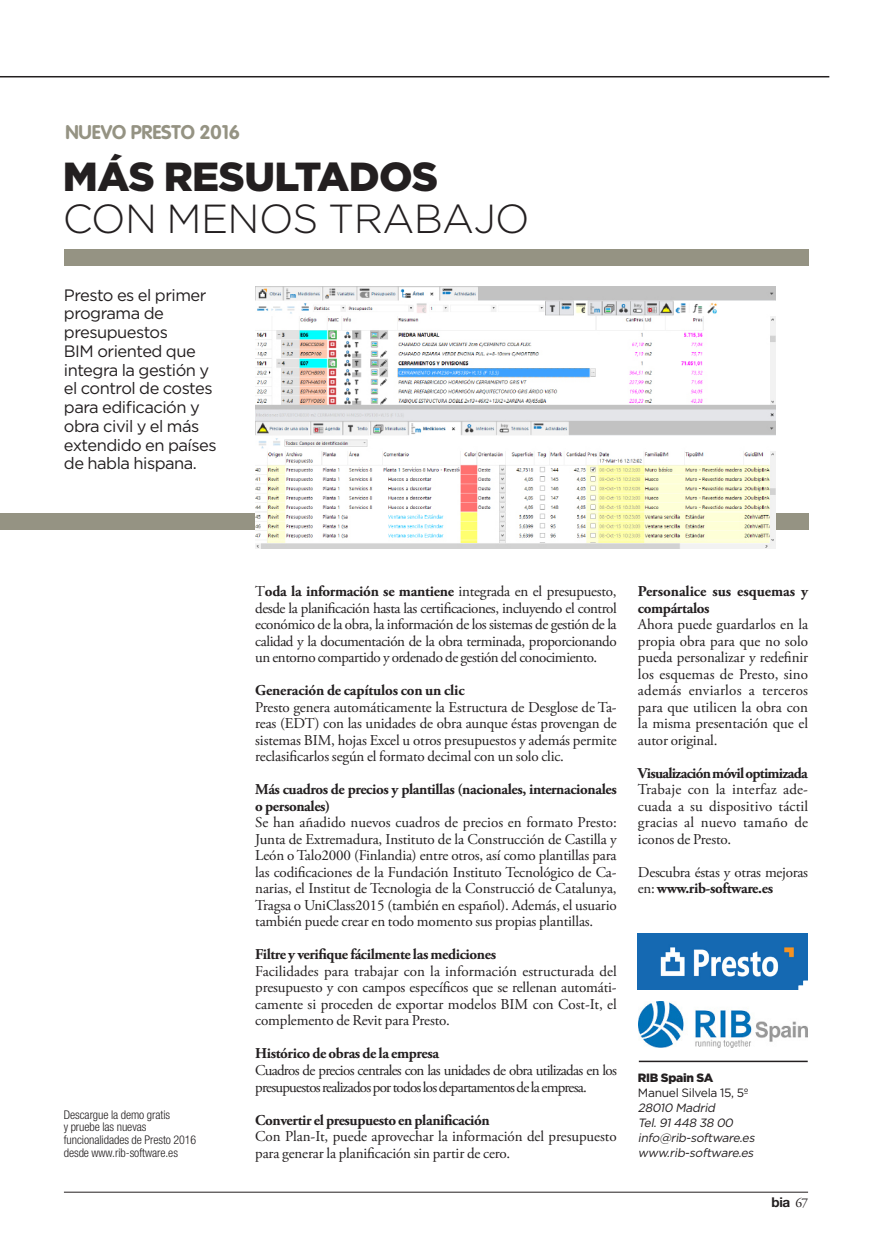
<style>
.page{position:relative;width:893px;height:1234px;background:#fff}
.page>*{position:absolute;margin:0;border:0;box-sizing:border-box;transform-origin:0 0}
.t1{font:300 40.5px/42px "Gotham";letter-spacing:-.015em;color:#231f20}
.t2{font:700 19.5px "VAG Rounded";letter-spacing:-.005em;color:#959383}
.t3{font:16.5px/18.8px "Gotham";letter-spacing:-.03em;color:#231f20}
.TXT_GRAL_GARAMOND{font:15px/16.5px "Adobe Garamond Pro";letter-spacing:-.01em;color:#231f20;text-align:justify}
.TXT_GRAL_GARAMOND-2{font:700 15px/16.5px "Adobe Garamond Pro";letter-spacing:-.025em;color:#231f20}
.TXT_GRAL_GARAMOND-3{font:15px/16.5px "Adobe Garamond Pro";letter-spacing:-.05em;color:#231f20}
.TXT_GRAL_GARAMOND-4{font:700 15px/16.5px "Adobe Garamond Pro";letter-spacing:-.005em;color:#231f20}
.TXT_GRAL_GARAMOND-5{font:700 15px "Adobe Garamond Pro";letter-spacing:-.05em;color:#231f20}
.Folio{font:700 13.5px "Helvetica Neue LT Std";color:#231f20}
.t4{font:300 condensed 12px/12.8px "Helvetica Neue LT Std";letter-spacing:-.005em;color:#231f20}
.t5{font:italic 12px "Gotham";color:#231f20}
.t6{font:12px "Gotham";letter-spacing:-.025em;color:#231f20}
.t7{font:900 12px "Gotham";letter-spacing:-.025em;color:#231f20}
.s1{font-weight:900}
.s2{font-weight:700}
.s3{font-family:"Adobe Garamond Pro";font-weight:400}
</style>
<div class="page">
<hr style="left:64px;top:1191px;width:744px;height:1px;background:#231f20">
<hr style="left:0;top:76px;width:829px;height:1px;background:#231f20">
<div style="left:0;top:513px;width:808px;height:16px;background:#959383"></div>
<div style="left:64px;top:249px;width:744px;height:16px;background:#959383"></div>
<hr style="left:639px;top:1060px;width:169px;height:1px;background:#231f20">
<img style="left:255px;top:287px;width:520px;height:261px">
<img style="left:639px;top:1001px;width:169px;height:45px">
<img style="left:638px;top:933px;width:170px;height:56px">
<p class="t2" style="left:65px;top:120px;width:176px">NUEVO PRESTO 2016</p>
<p class="t1" style="left:63px;top:154px;width:468px"><span class="s1">MÁS RESULTADOS<br></span>CON MENOS TRABAJO</p>
<p class="t3" style="left:64px;top:285px;width:154px">Presto es el primer programa de presupuestos<br>BIM oriented que integra la gestión y el control de costes para edificación y obra civil y el más extendido en países de habla hispana.</p>
<p class="t4" style="left:64px;top:1107px;width:134px">Descargue la demo gratis<br>y pruebe las nuevas funcionalidades de Presto 2016 desde www.rib-software.es</p>
<p class="TXT_GRAL_GARAMOND" style="left:255px;top:583px;width:363px">T<span class="s2">oda la información se mantiene</span> integrada en el presupuesto, desde la planificación hasta las certificaciones, incluyendo el control económico de la obra, la información de los sistemas de gestión de la calidad y la documentación de la obra terminada, proporcionando un entorno compartido y ordenado de gestión del conocimiento.</p>
<p class="TXT_GRAL_GARAMOND-2" style="left:255px;top:682px;width:211px">Generación de capítulos con un clic</p>
<p class="TXT_GRAL_GARAMOND" style="left:255px;top:699px;width:363px">Presto genera automáticamente la Estructura de Desglose de Ta&shy;reas (EDT) con las unidades de obra aunque éstas provengan de sistemas BIM, hojas Excel u otros presupuestos y además permite reclasificarlos según el formato decimal con un solo clic.</p>
<p class="TXT_GRAL_GARAMOND-2" style="left:255px;top:781px;width:363px">Más cuadros de precios y plantillas (nacionales, internacionales o personales)</p>
<p class="TXT_GRAL_GARAMOND" style="left:255px;top:814px;width:363px">Se han añadido nuevos cuadros de precios en formato Presto:<br>Junta de Extremadura, Instituto de la Construcción de Castilla y León o Talo2000 (Finlandia) entre otros, así como plantillas para las codificaciones de la Fundación Instituto Tecnológico de Ca&shy;narias, el Institut de Tecnologia de la Construcció de Catalunya, Tragsa o UniClass2015 (también en español). Además, el usuario también puede crear en todo momento sus propias plantillas.</p>
<p class="TXT_GRAL_GARAMOND-2" style="left:255px;top:946px;width:242px">Filtre y verifique fácilmente las mediciones</p>
<p class="TXT_GRAL_GARAMOND" style="left:255px;top:963px;width:363px">Facilidades para trabajar con la información estructurada del presupuesto y con campos específicos que se rellenan automáti&shy;camente si proceden de exportar modelos BIM con Cost-It, el complemento de Revit para Presto.</p>
<p class="TXT_GRAL_GARAMOND-2" style="left:255px;top:1045px;width:185px">Histórico de obras de la empresa</p>
<p class="TXT_GRAL_GARAMOND-3" style="left:255px;top:1062px;width:363px">Cuadros de precios centrales con las unidades de obra utilizadas en los presupuestos realizados por todos los departamentos de la empresa.</p>
<p class="TXT_GRAL_GARAMOND-2" style="left:255px;top:1111px;width:236px">Convertir el presupuesto en planificación</p>
<p class="TXT_GRAL_GARAMOND" style="left:255px;top:1128px;width:363px">Con Plan-It, puede aprovechar la información del presupuesto para generar la planificación sin partir de cero.</p>
<p class="TXT_GRAL_GARAMOND-4" style="left:638px;top:583px;width:172px">Personalice sus esquemas y compártalos</p>
<p class="TXT_GRAL_GARAMOND" style="left:638px;top:616px;width:172px">Ahora puede guardarlos en la propia obra para que no solo pueda personalizar y redefinir los esquemas de Presto, sino además enviarlos a terceros para que utilicen la obra con la misma presentación que el autor original.</p>
<p class="TXT_GRAL_GARAMOND-5" style="left:638px;top:764px;width:171px">Visualización móvil optimizada</p>
<p class="TXT_GRAL_GARAMOND" style="left:638px;top:781px;width:172px">Trabaje con la interfaz ade&shy;cuada a su dispositivo táctil gracias al nuevo tamaño de iconos de Presto.</p>
<p class="TXT_GRAL_GARAMOND" style="left:638px;top:864px;width:172px">Descubra éstas y otras mejoras en: <span class="s2">www.rib-software.es</span></p>
<p class="t7" style="left:638px;top:1069px;width:77px">RIB Spain SA</p>
<p class="t6" style="left:638px;top:1084px;width:112px">Manuel Silvela 15, 5º</p>
<p class="t5" style="left:638px;top:1099px;width:81px">28010 Madrid</p>
<p class="t5" style="left:638px;top:1114px;width:99px">Tel.91448 38 00</p>
<p class="t5" style="left:638px;top:1129px;width:121px">info@rib-software.es</p>
<p class="t5" style="left:638px;top:1144px;width:120px">www.rib-software.es</p>
<p class="Folio" style="left:771px;top:1193px;width:38px">bia <span class="s3">67</span></p>
</div>
